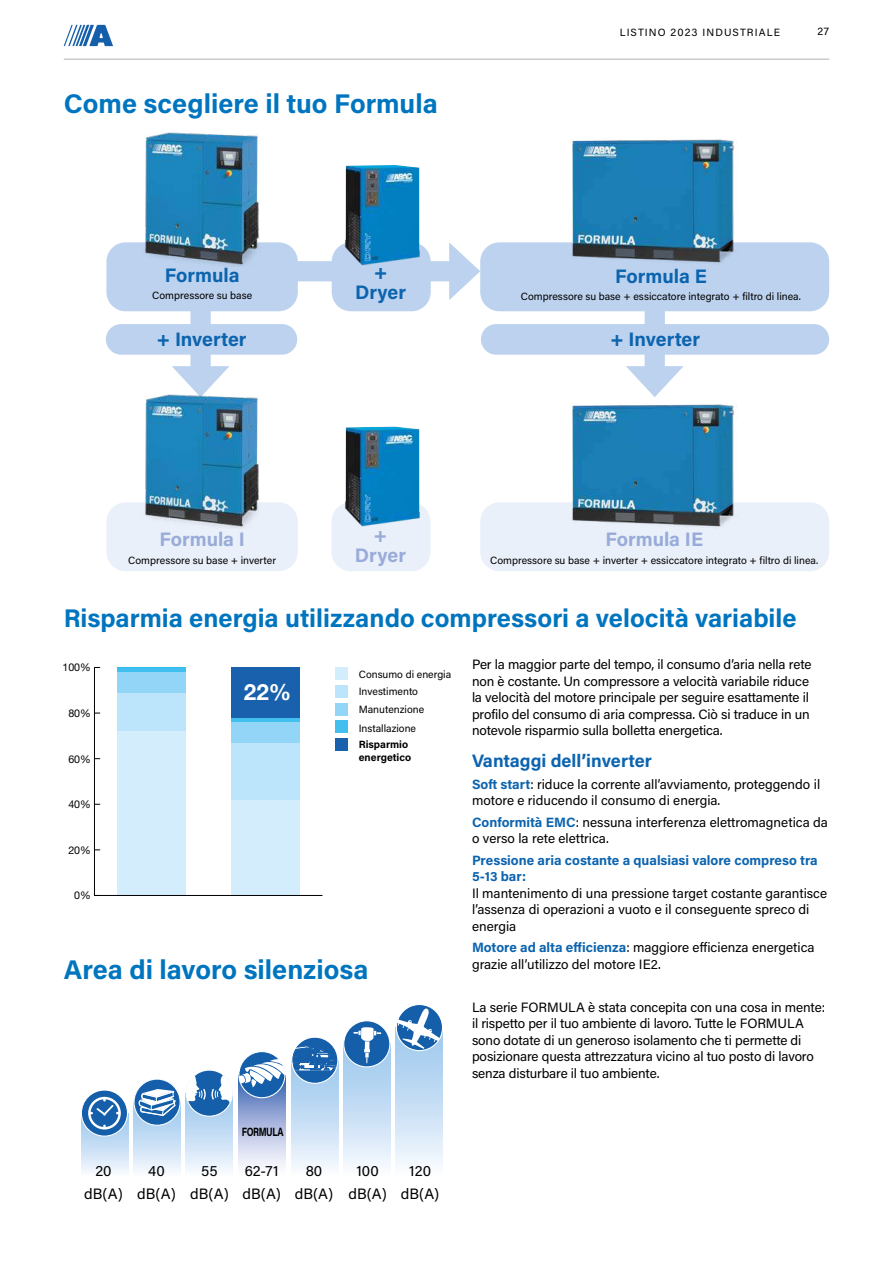
<style>
.page{position:relative;width:893px;height:1263px;background:#fff}
.page>*{position:absolute;margin:0;border:0;box-sizing:border-box;transform-origin:0 0}
.t1{font:700 27px "Acumin Pro";color:#0075bf}
.t2{font:700 25.5px "Acumin Pro";color:#0075bf}
.t3{font:700 22.5px "Helvetica Neue LT Std";color:#fff}
.t4{font:700 19.5px/20.2px "Acumin Pro";color:#0c64af;text-align:center}
.t5{font:700 19.5px/20.2px "Acumin Pro";color:#99acd9;text-align:center}
.t6{font:700 18px "Acumin Pro";color:#0c64af}
.t7{font:15px/23.1px "Acumin Pro";letter-spacing:.005em;color:#000;text-align:center}
.t8{font:13.5px/16.5px "Acumin Variable Concept";letter-spacing:-.01em;color:#000}
.t9{font:700 13.5px/16.5px "Acumin Pro";color:#0c64af}
.t10{font:700 12px "Acumin Pro";letter-spacing:-.045em;color:#000;scale:.75 1}
.t11{font:10.65px "Helvetica Neue LT Std";color:#000}
.t12{font:10.5px "Acumin Variable Concept";color:#000}
.t13{font:10.5px "Acumin Variable Concept";letter-spacing:.1em;color:#000}
.t14{font:700 10.5px/12.6px "Acumin Pro";color:#000}
.s1{font-family:"Acumin Pro";font-weight:700;color:#0c64af}
</style>
<div class="page">
<hr style="left:64px;top:59px;width:765px;height:1px;background:#b3b2b2">
<svg style="left:64px;top:25px;width:49px;height:21px"></svg>
<div style="left:292px;top:261px;width:169px;height:20px;background:#bcd2ee"></div>
<svg style="left:449px;top:242px;width:31px;height:58px"></svg>
<div style="left:190px;top:302px;width:21px;height:76px;background:#bcd2ee"></div>
<svg style="left:172px;top:366px;width:57px;height:23px"></svg>
<div style="left:645px;top:302px;width:20px;height:76px;background:#bcd2ee"></div>
<svg style="left:626px;top:366px;width:58px;height:19px"></svg>
<div style="left:480px;top:502px;width:349px;height:69px;background:#eaf0fa;border-radius:19px"></div>
<div style="left:480px;top:242px;width:349px;height:69px;background:#bcd2ee;border-radius:19px"></div>
<div style="left:106px;top:502px;width:192px;height:69px;background:#eaf0fa;border-radius:19px"></div>
<div style="left:106px;top:242px;width:192px;height:69px;background:#bcd2ee;border-radius:19px"></div>
<div style="left:332px;top:242px;width:99px;height:69px;background:#bcd2ee;border-radius:19px"></div>
<div style="left:106px;top:324px;width:191px;height:31px;background:#bcd2ee;border-radius:15px"></div>
<div style="left:331px;top:502px;width:99px;height:69px;background:#eaf0fa;border-radius:19px"></div>
<img style="left:338px;top:165px;width:90px;height:101px">
<img style="left:338px;top:427px;width:90px;height:100px">
<div style="left:481px;top:324px;width:348px;height:31px;background:#bcd2ee;border-radius:15px"></div>
<img style="left:139px;top:132px;width:123px;height:134px">
<img style="left:145px;top:389px;width:114px;height:139px">
<img style="left:560px;top:139px;width:190px;height:126px">
<img style="left:572px;top:385px;width:163px;height:144px">
<hr style="left:94px;top:667px;width:1px;height:228px;background:#000">
<div style="left:117px;top:731px;width:69px;height:164px;background:#d4edfc"></div>
<div style="left:231px;top:800px;width:69px;height:95px;background:#d4edfc"></div>
<div style="left:117px;top:692px;width:69px;height:39px;background:#bce4fa"></div>
<div style="left:231px;top:743px;width:69px;height:57px;background:#bce4fa"></div>
<div style="left:117px;top:672px;width:69px;height:20px;background:#93d5f6"></div>
<div style="left:231px;top:722px;width:69px;height:21px;background:#93d5f6"></div>
<div style="left:117px;top:667px;width:69px;height:5px;background:#41c0f0"></div>
<hr style="left:231px;top:718px;width:69px;height:4px;background:#41c0f0">
<div style="left:231px;top:667px;width:69px;height:51px;background:#1961ac"></div>
<hr style="left:94px;top:895px;width:228px;height:1px;background:#000">
<div style="left:335px;top:703px;width:13px;height:12px;background:#93d5f6"></div>
<div style="left:335px;top:738px;width:13px;height:13px;background:#1961ac"></div>
<div style="left:335px;top:685px;width:13px;height:13px;background:#bce4fa"></div>
<div style="left:335px;top:720px;width:13px;height:13px;background:#41c0f0"></div>
<div style="left:335px;top:667px;width:13px;height:13px;background:#d4edfc"></div>
<svg style="left:291px;top:1065px;width:47px;height:103px;background:#cbe1f5"></svg>
<div style="left:292px;top:1037px;width:46px;height:46px;background:#155faa;border-radius:50%"></div>
<svg style="left:134px;top:1107px;width:47px;height:64px;background:#cee3f6"></svg>
<svg style="left:134px;top:1079px;width:46px;height:46px"></svg>
<svg style="left:138px;top:1089px;width:39px;height:28px"></svg>
<svg style="left:81px;top:1118px;width:47px;height:54px;background:#d0e4f6"></svg>
<svg style="left:81px;top:1090px;width:47px;height:46px"></svg>
<div style="left:81px;top:1089px;width:47px;height:48px;border:1px solid #fff;border-radius:50%"></div>
<div style="left:133px;top:1078px;width:48px;height:48px;border:1px solid #fff;border-radius:50%"></div>
<div style="left:343px;top:1044px;width:47px;height:133px;background:linear-gradient(to bottom,#a5ccee,#f3f7fd)"></div>
<div style="left:344px;top:1021px;width:46px;height:46px;background:#155faa;border-radius:50%"></div>
<div style="left:343px;top:1020px;width:47px;height:47px;border:1px solid #fff;border-radius:50%"></div>
<svg style="left:396px;top:1032px;width:47px;height:133px;background:#cae0f5"></svg>
<svg style="left:396px;top:1004px;width:46px;height:46px"></svg>
<div style="left:396px;top:1004px;width:47px;height:47px;border:1px solid #fff;border-radius:50%"></div>
<svg style="left:88px;top:1097px;width:33px;height:32px"></svg>
<svg style="left:292px;top:1046px;width:45px;height:26px"></svg>
<div style="left:291px;top:1037px;width:47px;height:47px;border:1px solid #fff;border-radius:50%"></div>
<svg style="left:353px;top:1027px;width:28px;height:36px"></svg>
<svg style="left:396px;top:1008px;width:46px;height:41px"></svg>
<svg style="left:238px;top:1079px;width:47px;height:87px;background:#b2bee1"></svg>
<svg style="left:239px;top:1051px;width:46px;height:47px"></svg>
<svg style="left:239px;top:1057px;width:46px;height:31px"></svg>
<div style="left:238px;top:1051px;width:48px;height:47px;border:1px solid #fff;border-radius:50%"></div>
<svg style="left:186px;top:1098px;width:47px;height:73px;background:#cde1f5"></svg>
<svg style="left:186px;top:1071px;width:46px;height:42px"></svg>
<div style="left:186px;top:1069px;width:47px;height:48px;border:1px solid #fff;border-radius:50%"></div>
<p class="t13" style="left:620px;top:25px;width:162px">LISTINO 2023 INDUSTRIALE</p>
<p class="t12" style="left:817px;top:24px;width:13px">27</p>
<h1 class="t1" style="left:64px;top:85px;width:375px">Come scegliere il tuo Formula</h1>
<h3 class="t4" style="left:165px;top:264px;width:76px">Formula</h3>
<p class="t12" style="left:152px;top:288px;width:101px">Compressore su base</p>
<h3 class="t4" style="left:355px;top:261px;width:53px">+<br>Dryer</h3>
<h3 class="t4" style="left:615px;top:265px;width:93px">Formula E</h3>
<p class="t12" style="left:521px;top:289px;width:282px">Compressore su base + essiccatore integrato + filtro di linea.</p>
<h3 class="t4" style="left:156px;top:328px;width:92px">+ Inverter</h3>
<h3 class="t4" style="left:610px;top:328px;width:92px">+ Inverter</h3>
<h3 class="t5" style="left:159px;top:528px;width:87px">Formula I</h3>
<p class="t12" style="left:128px;top:553px;width:149px">Compressore su base + inverter</p>
<h3 class="t5" style="left:355px;top:524px;width:53px">+<br>Dryer</h3>
<h3 class="t5" style="left:605px;top:528px;width:99px">Formula IE</h3>
<p class="t12" style="left:490px;top:553px;width:330px">Compressore su base + inverter + essiccatore integrato + filtro di linea.</p>
<h2 class="t2" style="left:64px;top:600px;width:734px">Risparmia energia utilizzando compressori a velocità variabile</h2>
<p class="t11" style="left:62px;top:661px;width:30px">100%</p>
<p class="t11" style="left:68px;top:707px;width:24px">80%</p>
<p class="t11" style="left:68px;top:752px;width:24px">60%</p>
<p class="t11" style="left:68px;top:798px;width:24px">40%</p>
<p class="t11" style="left:68px;top:844px;width:24px">20%</p>
<p class="t11" style="left:74px;top:889px;width:18px">0%</p>
<h3 class="t3" style="left:244px;top:678px;width:49px">22%</h3>
<p class="t12" style="left:359px;top:667px;width:94px">Consumo di energia</p>
<p class="t12" style="left:359px;top:684px;width:61px">Investimento</p>
<p class="t12" style="left:359px;top:702px;width:67px">Manutenzione</p>
<p class="t12" style="left:359px;top:721px;width:59px">Installazione</p>
<p class="t14" style="left:359px;top:737px;width:54px">Risparmio energetico</p>
<h1 class="t1" style="left:64px;top:950px;width:306px">Area di lavoro silenziosa</h1>
<p class="t10" style="left:242px;top:1124px;width:57px">FORMULA</p>
<p class="t7" style="left:84px;top:1158px;width:40px">20 dB(A)</p>
<p class="t7" style="left:137px;top:1158px;width:40px">40 dB(A)</p>
<p class="t7" style="left:190px;top:1158px;width:40px">55 dB(A)</p>
<p class="t7" style="left:243px;top:1158px;width:40px;text-align:left">62-71 dB(A)</p>
<p class="t7" style="left:295px;top:1158px;width:40px">80 dB(A)</p>
<p class="t7" style="left:348px;top:1158px;width:40px">100 dB(A)</p>
<p class="t7" style="left:401px;top:1158px;width:40px">120 dB(A)</p>
<p class="t8" style="left:472px;top:656px;width:341px">Per la maggior parte del tempo, il consumo d’aria nella rete non è costante. Un compressore a velocità variabile riduce la velocità del motore principale per seguire esattamente il profilo del consumo di aria compressa. Ciò si traduce in un notevole risparmio sulla bolletta energetica.</p>
<h3 class="t6" style="left:472px;top:748px;width:181px">Vantaggi dell’inverter</h3>
<p class="t8" style="left:472px;top:775px;width:350px"><span class="s1">Soft start</span>: riduce la corrente all’avviamento, proteggendo il motore e riducendo il consumo di energia.</p>
<p class="t8" style="left:472px;top:813px;width:358px"><span class="s1">Conformità EMC</span>: nessuna interferenza elettromagnetica da o verso la rete elettrica.</p>
<p class="t9" style="left:472px;top:851px;width:347px">Pressione aria costante a qualsiasi valore compreso tra<br>5-13 bar:</p>
<p class="t8" style="left:472px;top:884px;width:357px">Il mantenimento di una pressione target costante garantisce l’assenza di operazioni a vuoto e il conseguente spreco di energia</p>
<p class="t8" style="left:472px;top:939px;width:344px"><span class="s1">Motore ad alta efficienza</span>: maggiore efficienza energetica grazie all’utilizzo del motore IE2.</p>
<p class="t8" style="left:472px;top:998px;width:355px">La serie FORMULA è stata concepita con una cosa in mente: il rispetto per il tuo ambiente di lavoro. Tutte le FORMULA sono dotate di un generoso isolamento che ti permette di posizionare questa attrezzatura vicino al tuo posto di lavoro senza disturbare il tuo ambiente.</p>
</div>
